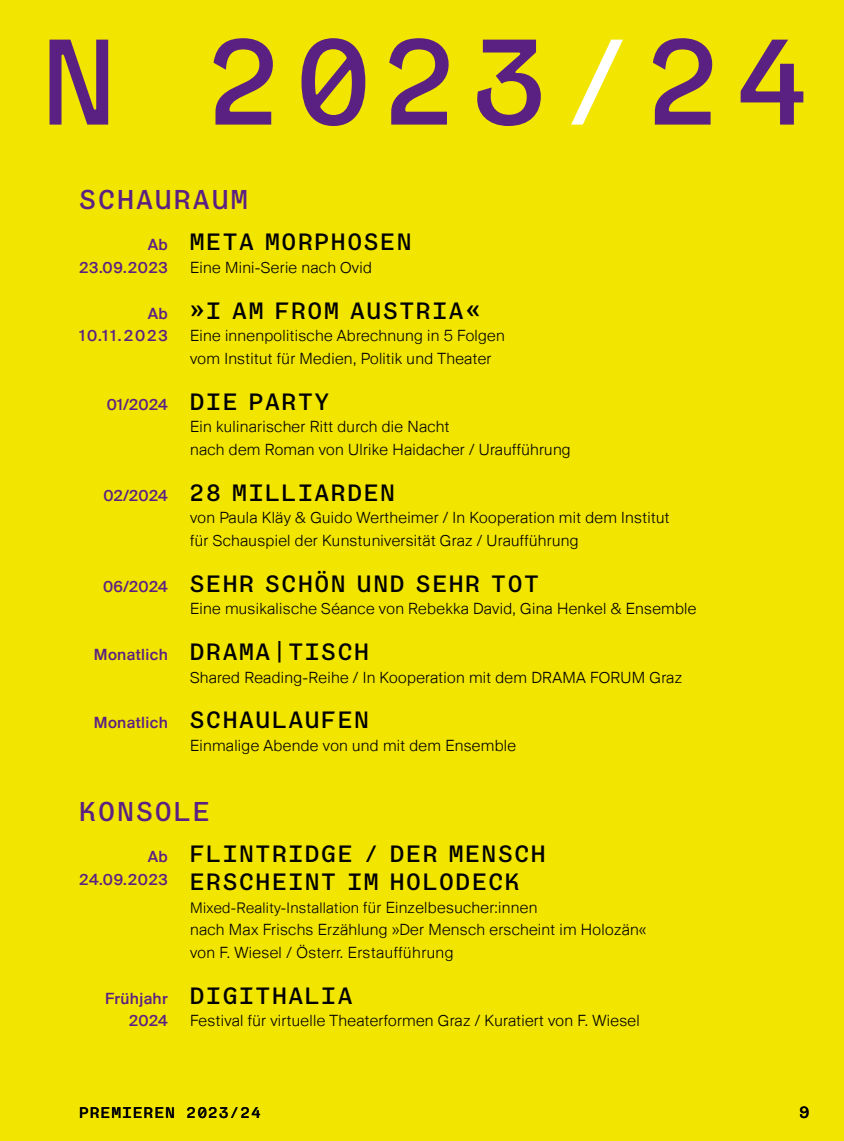
<style>
.page{position:relative;width:844px;height:1141px;background:#fff}
.page>*{position:absolute;margin:0;border:0;box-sizing:border-box;transform-origin:0 0}
.t1{font:117.25px "Ensemble Mono";letter-spacing:.125em;color:#5b2182}
.t2{font:26.25px "Ensemble Mono";letter-spacing:.1em;color:#5b2182}
.t3{font:22.75px "Ensemble Mono";letter-spacing:.1em;color:#000}
.t4{font:300 16.62px/22.8px "Suisse BP Intl";letter-spacing:.02em;color:#000}
.t5{font:500 16.62px/22.8px "Suisse BP Intl";letter-spacing:.02em;color:#5b2182;text-align:right}
.t6{font:500 16.62px/22.8px "Suisse BP Intl";letter-spacing:.05em;color:#5b2182;text-align:right}
.t7{font:500 16.62px/22.8px "Suisse BP Intl";letter-spacing:.125em;color:#5b2182;text-align:right}
.t8{font:500 16.62px/22.8px "Suisse BP Intl";letter-spacing:.045em;color:#5b2182;text-align:right}
.t9{font:300 15.75px "Suisse BP Intl";letter-spacing:.02em;color:#000}
.t10{font:15.75px "Ensemble Mono";color:#000}
.t11{font:14.88px "Ensemble Mono";letter-spacing:.1em;color:#000}
.s1{color:#fff}
.s2{font-size:16.62px}
</style>
<div class="page">
<div style="left:0;top:0;width:843px;height:1141px;background:#f2e500"></div>
<h1 class="t1" style="left:42px;top:9px;width:768px">N 2023<span class="s1">/</span>24</h1>
<h2 class="t2" style="left:79px;top:183px;width:169px">SCHAURAUM</h2>
<p class="t6" style="left:79px;top:233px;width:90px">Ab<br>23.09.2023</p>
<p class="t7" style="left:79px;top:301px;width:90px">Ab<br>10.11.2023</p>
<p class="t5" style="left:107px;top:392px;width:62px">01/2024</p>
<p class="t5" style="left:103px;top:483px;width:66px">02/2024</p>
<p class="t5" style="left:103px;top:574px;width:66px">06/2024</p>
<p class="t5" style="left:94px;top:643px;width:75px">Monatlich</p>
<p class="t5" style="left:94px;top:711px;width:75px">Monatlich</p>
<h3 class="t3" style="left:190px;top:228px;width:17px">META</h3>
<h3 class="t3" style="left:265px;top:228px;width:49px">MORPH</h3>
<h3 class="t3" style="left:347px;top:228px;width:33px">OSEN</h3>
<p class="t4" style="left:190px;top:256px;width:183px">Eine Mini-Serie nach Ovid</p>
<h3 class="t3" style="left:190px;top:296px;width:184px">»I AM FROM AUSTR</h3>
<h3 class="t3" style="left:432px;top:296px;width:49px">IA«</h3>
<p class="t4" style="left:190px;top:324px;width:316px">Eine innenpolitische Abrechnung in 5 Folgen vom Institut für Medien, Politik und Theater</p>
<h3 class="t3" style="left:190px;top:387px;width:80px">DIE PART</h3>
<h3 class="t3" style="left:315px;top:387px;width:16px">Y</h3>
<p class="t4" style="left:190px;top:415px;width:382px">Ein kulinarischer Ritt durch die Nacht<br>nach dem Roman von Ulrike Haidacher / Uraufführung</p>
<h3 class="t3" style="left:190px;top:478px;width:142px">28 MILLIARDEN</h3>
<p class="t4" style="left:190px;top:506px;width:481px">von Paula Kläy &amp; Guido Wertheimer / In Kooperation mit dem Institut für Schauspiel der Kunstuniversität Graz / Uraufführung</p>
<h3 class="t3" style="left:190px;top:569px;width:25px">SEHR</h3>
<h3 class="t3" style="left:265px;top:569px;width:17px">SCH</h3>
<h3 class="t3" style="left:315px;top:569px;width:59px">ÖN UND</h3>
<h3 class="t3" style="left:416px;top:569px;width:25px">SEHR</h3>
<h3 class="t3" style="left:491px;top:569px;width:47px">TOT</h3>
<p class="t4" style="left:190px;top:597px;width:507px">Eine musikalische Séance von Rebekka David, Gina Henkel &amp; Ensemble</p>
<h3 class="t3" style="left:190px;top:637px;width:17px">DRAMA</h3>
<h3 class="t3" style="left:272px;top:637px;width:66px">|TISCH</h3>
<p class="t4" style="left:190px;top:665px;width:493px">Shared Reading-Reihe / In Kooperation mit dem DRAMA FORUM Graz</p>
<h3 class="t3" style="left:190px;top:706px;width:17px">SCHAU</h3>
<h3 class="t3" style="left:272px;top:706px;width:81px">LAUFEN</h3>
<p class="t4" style="left:190px;top:734px;width:327px">Einmalige Abende von und mit dem Ensemble</p>
<h2 class="t2" style="left:79px;top:795px;width:132px">KONSOLE</h2>
<h3 class="t3" style="left:190px;top:840px;width:227px">FLINTRIDGE / DER</h3>
<h3 class="t3" style="left:449px;top:840px;width:17px">MENSCH</h3>
<p class="t8" style="left:79px;top:845px;width:90px">Ab<br>24.09.2023</p>
<h3 class="t3" style="left:190px;top:867px;width:17px">ERSCHE</h3>
<h3 class="t3" style="left:289px;top:867px;width:184px">INT IM HOLODECK</h3>
<p class="t9" style="left:190px;top:898px;width:348px">Mixed-Reality-Installation <span class="s2">für Einzelbesucher:innen</span></p>
<p class="t4" style="left:190px;top:918px;width:457px">nach Max Frischs Erzählung »Der Mensch erscheint im Holozän« von F. Wiesel / Österr. Erstaufführung</p>
<h3 class="t3" style="left:190px;top:981px;width:83px">DIGITHA</h3>
<h3 class="t3" style="left:305px;top:981px;width:48px">LIA</h3>
<p class="t4" style="left:190px;top:1009px;width:451px">Festival für virtuelle Theaterformen Graz / Kuratiert von F. Wiesel</p>
<p class="t5" style="left:105px;top:986px;width:64px">Frühjahr<br>2024</p>
<p class="t11" style="left:79px;top:1103px;width:183px">PREMIEREN 2023/24</p>
<p class="t10" style="left:799px;top:1102px;width:11px">9</p>
</div>
